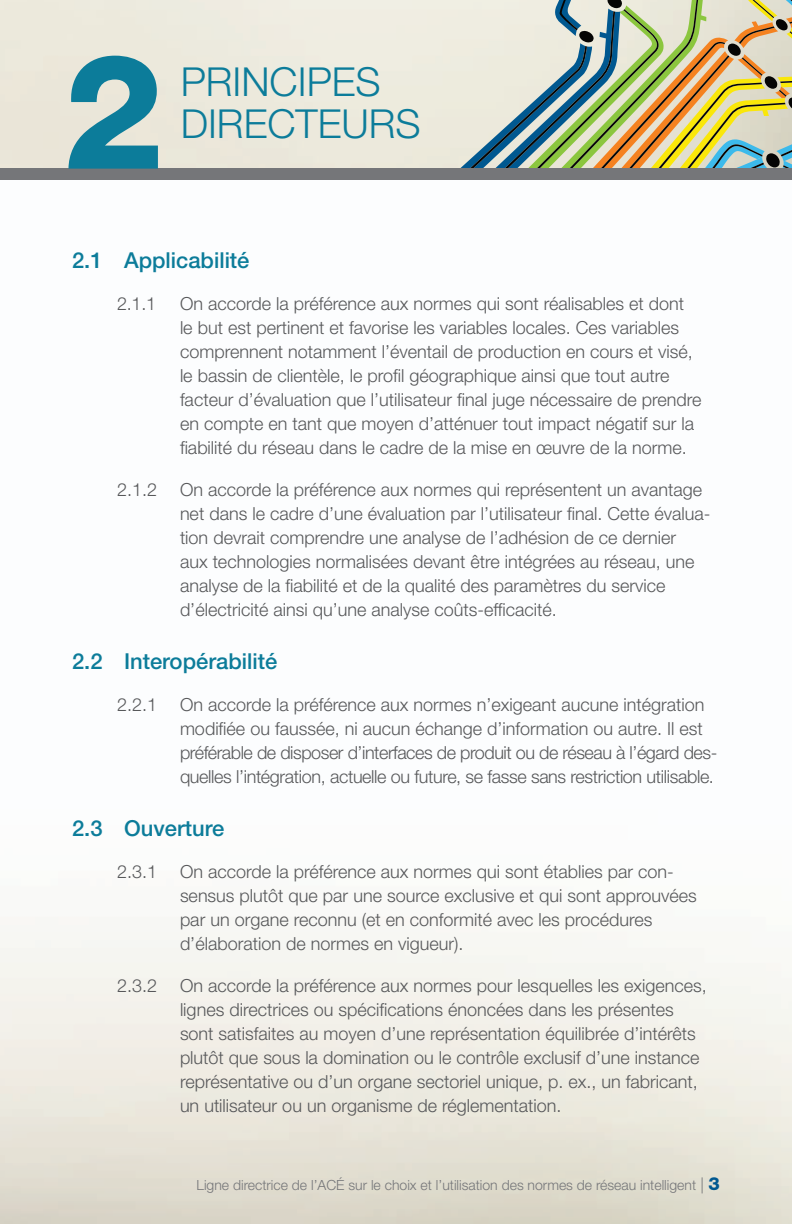
<style>
.page{position:relative;width:792px;height:1224px;background:#fff}
.page>*{position:absolute;margin:0;border:0;box-sizing:border-box;transform-origin:0 0}
.t1{font:800 160px "Helvetica Neue LT Std";color:#0c7c9a}
.t2{font:300 40px "Helvetica Neue LT Std";color:#0c7c9a}
.t3{font:500 22px "Helvetica Neue LT Std";color:#0c7c9a}
.t4{font:300 18px/24px "Helvetica Neue LT Std";color:#57585a}
.t5{font:300 18px/24px "Helvetica Neue LT Std";letter-spacing:-.02em;color:#57585a}
.t6{font:300 14px "Helvetica Neue LT Std";color:#757679}
.s1{font-size:16px}
.s2{font-weight:800;font-size:18px;color:#005890}
</style>
<div class="page">
<div style="left:0;top:0;width:703px;height:168px;background:#edebdf"></div>
<svg style="left:20px;top:42px;width:705px;height:126px;background:#e1e0d0"></svg>
<svg style="left:48px;top:55px;width:680px;height:28px;background:#d9d9c7"></svg>
<svg style="left:37px;top:83px;width:691px;height:56px;background:#d7d6c1"></svg>
<svg style="left:62px;top:103px;width:723px;height:36px;background:#d4d3b8"></svg>
<svg style="left:553px;top:0;width:41px;height:43px;background:#a2b3b6"></svg>
<svg style="left:26px;top:139px;width:766px;height:29px;background:#c9cdb5"></svg>
<svg style="left:607px;top:0;width:15px;height:8px"></svg>
<svg style="left:728px;top:0;width:64px;height:110px;background:#d0c08c"></svg>
<div style="left:0;top:168px;width:792px;height:12px;background:#757679"></div>
<h1 class="t1" style="left:63px;top:16px;width:102px">2</h1>
<h2 class="t2" style="left:181px;top:58px;width:202px">PRINCIPES</h2>
<h2 class="t2" style="left:181px;top:100px;width:242px">DIRECTEURS</h2>
<p class="t3" style="left:72px;top:247px;width:179px">2.1 Applicabilité</p>
<p class="t4" style="left:117px;top:291px;width:41px">2.1.1</p>
<p class="t4" style="left:180px;top:291px;width:523px">On accorde la préférence aux normes qui sont réalisables et dont<br>le but est pertinent et favorise les variables locales. Ces variables comprennent notamment l’éventail de production en cours et visé, le bassin de clientèle, le profil géographique ainsi que tout autre facteur d’évaluation que l’utilisateur final juge nécessaire de prendre en compte en tant que moyen d’atténuer tout impact négatif sur la fiabilité du réseau dans le cadre de la mise en œuvre de la norme.</p>
<p class="t4" style="left:117px;top:477px;width:42px">2.1.2</p>
<p class="t4" style="left:180px;top:477px;width:530px">On accorde la préférence aux normes qui représentent un avantage net dans le cadre d’une évaluation par l’utilisateur final. Cette évalua&shy;tion devrait comprendre une analyse de l’adhésion de ce dernier aux technologies normalisées devant être intégrées au réseau, une analyse de la fiabilité et de la qualité des paramètres du service d’électricité ainsi qu’une analyse coûts-efficacité.</p>
<p class="t3" style="left:72px;top:648px;width:207px">2.2 Interopérabilité</p>
<p class="t4" style="left:117px;top:692px;width:42px">2.2.1</p>
<p class="t5" style="left:180px;top:692px;width:539px">On accorde la préférence aux normes n’exigeant aucune intégration modifiée ou faussée, ni aucun échange d’information ou autre. Il est préférable de disposer d’interfaces de produit ou de réseau à l’égard des&shy;quelles l’intégration, actuelle ou future, se fasse sans restriction utilisable.</p>
<p class="t3" style="left:72px;top:815px;width:154px">2.3 Ouverture</p>
<p class="t4" style="left:117px;top:859px;width:42px">2.3.1</p>
<p class="t4" style="left:180px;top:859px;width:518px">On accorde la préférence aux normes qui sont établies par con&shy;sensus plutôt que par une source exclusive et qui sont approuvées par un organe reconnu (et en conformité avec les procédures d’élaboration de normes en vigueur).</p>
<p class="t4" style="left:117px;top:973px;width:42px">2.3.2</p>
<p class="t4" style="left:180px;top:973px;width:528px">On accorde la préférence aux normes pour lesquelles les exigences, lignes directrices ou spécifications énoncées dans les présentes sont satisfaites au moyen d’une représentation équilibrée d’intérêts plutôt que sous la domination ou le contrôle exclusif d’une instance représentative ou d’un organe sectoriel unique, p. ex., un fabricant, un utilisateur ou un organisme de réglementation.</p>
<p class="t6" style="left:197px;top:1177px;width:525px">Ligne directrice de l’ACÉ sur le choix et l’utilisation des normes de réseau intelligent <span class="s1">|</span> <span class="s2">3</span></p>
</div>
